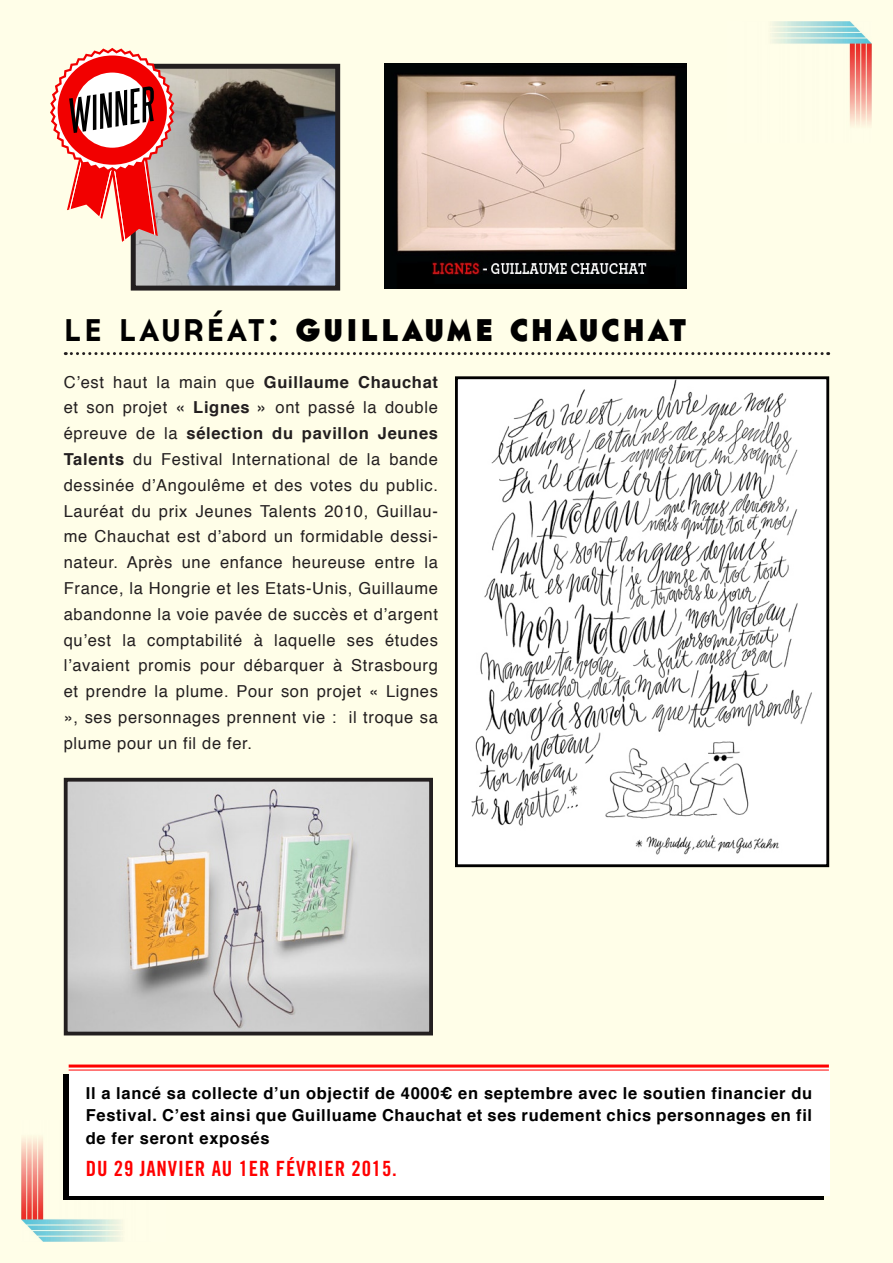
<style>
.page{position:relative;width:893px;height:1263px;background:#fffee8}
.page>*{position:absolute;margin:0;border:0;box-sizing:border-box;transform-origin:0 0}
.t1{font:700 46.5px "Cassannet";letter-spacing:.06em;color:#000}
.t2{font:italic 43.5px "Steel Tongs";color:#000}
.t3{font:21px "Trade Gothic Bold Cond Twenty";letter-spacing:.04em;color:#f00}
.t4{font:16.5px/25.8px "Helvetica";letter-spacing:.04em;color:#231f20;text-align:justify}
.t5{font:700 16.5px/22.8px "Helvetica";letter-spacing:.04em;color:#000;text-align:justify}
.s1{font-weight:400}
.s2{font-weight:700}
</style>
<div class="page">
<img style="left:21px;top:1121px;width:144px;height:121px">
<img style="left:772px;top:21px;width:100px;height:104px">
<img style="left:385px;top:64px;width:302px;height:224px">
<img style="left:137px;top:70px;width:197px;height:215px">
<div style="left:131px;top:64px;width:209px;height:227px;border:5px solid #231f20"></div>
<svg style="left:65px;top:352px;width:764px;height:3px"></svg>
<svg style="left:50px;top:48px;width:125px;height:194px"></svg>
<div style="left:58px;top:56px;width:109px;height:109px;background:#f20000;border-radius:50%"></div>
<div style="left:75px;top:73px;width:75px;height:75px;background:#fff;border-radius:50%"></div>
<div style="left:64px;top:1074px;width:760px;height:125px;background:#000"></div>
<div style="left:69px;top:1068px;width:760px;height:128px;background:#fff"></div>
<hr style="left:69px;top:1064px;width:760px;height:3px;background:#f00">
<hr style="left:69px;top:1069px;width:760px;height:1px;background:#f00">
<img style="left:459px;top:380px;width:366px;height:483px">
<div style="left:455px;top:376px;width:374px;height:491px;border:3px solid #000"></div>
<img style="left:69px;top:783px;width:359px;height:247px">
<div style="left:64px;top:778px;width:369px;height:257px;border:4px solid #231f20"></div>
<h2 class="t2" style="left:63px;top:96px;width:88px;rotate:-9deg">WINNER</h2>
<p class="t1" style="left:64px;top:297px;width:625px"><span class="s1">le lauréat:</span> guillaume chauchat</p>
<p class="t4" style="left:64px;top:369px;width:376px">C’est haut la main que <span class="s2">Guillaume Chauchat </span>et son projet <span class="s2">« Lignes »</span> ont passé la double épreuve de la <span class="s2">sélection du pavillon Jeunes Talents</span> du Festival International de la bande dessinée d’Angoulême et des votes du public.<br>Lauréat du prix Jeunes Talents 2010, Guillau&shy;me Chauchat est d’abord un formidable dessi&shy;nateur. Après une enfance heureuse entre la France, la Hongrie et les Etats-Unis, Guillaume abandonne la voie pavée de succès et d’argent qu’est la comptabilité à laquelle ses études l’avaient promis pour débarquer à Strasbourg et prendre la plume. Pour son projet « Lignes », ses personnages prennent vie : il troque sa plume pour un fil de fer.</p>
<p class="t5" style="left:86px;top:1081px;width:728px">Il a lancé sa collecte d’un objectif de 4000€ en septembre avec le soutien financier du Festival. C’est ainsi que Guilluame Chauchat et ses rudement chics personnages en fil de fer seront exposés</p>
<p class="t3" style="left:86px;top:1156px;width:313px">DU 29 JANVIER AU 1ER FÉVRIER 2015.</p>
</div>
